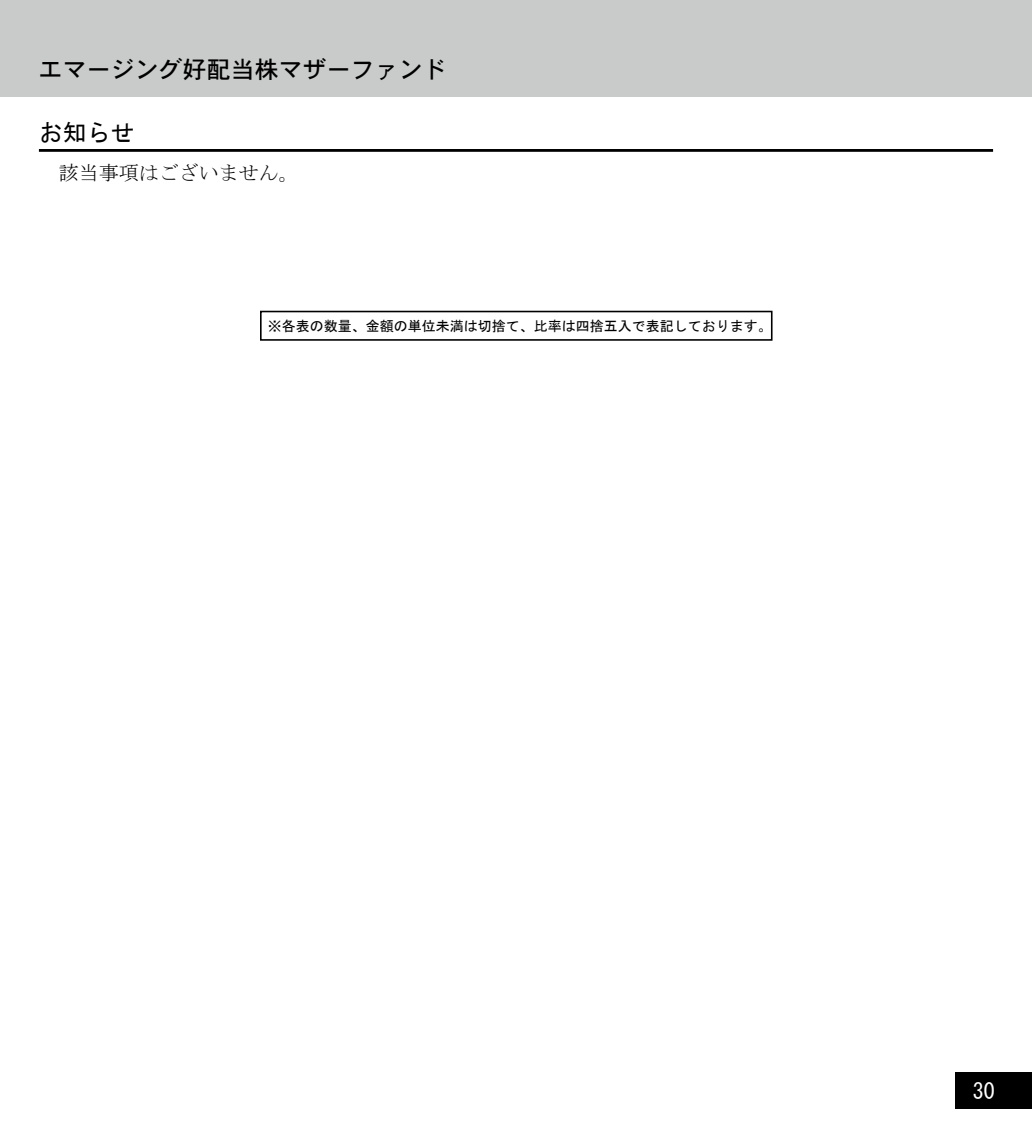
<style>
.page{position:relative;width:1032px;height:1134px;background:#fff}
.page>*{position:absolute;margin:0;border:0;box-sizing:border-box;transform-origin:0 0}
.t1{font:24px "DFHS Gothic W5 WIN RKSJ H";color:#000}
.t2{font:24px "MS Gothic";color:#000}
.t3{font:22px "MS Gothic";color:#fff}
.t4{font:20px "MS Mincho";color:#000}
.t5{font:14px "MS Gothic";color:#000}
</style>
<div class="page">
<div style="left:0;top:0;width:1032px;height:96px;background:#c9caca"></div>
<div style="left:956px;top:1072px;width:76px;height:36px;background:#000"></div>
<div style="left:260px;top:311px;width:512px;height:30px;border:2px solid #000"></div>
<hr style="left:39px;top:149px;width:954px;height:3px;background:#000">
<h1 class="t1" style="left:39px;top:57px;width:409px">エマージング好配当株マザーファンド</h1>
<h1 class="t2" style="left:39px;top:120px;width:97px">お知らせ</h1>
<h3 class="t4" style="left:59px;top:162px;width:242px">該当事項はございません。</h3>
<p class="t5" style="left:268px;top:319px;width:505px">※各表の数量、金額の単位未満は切捨て、比率は四捨五入で表記しております。</p>
<h2 class="t3" style="left:973px;top:1080px;width:23px">30</h2>
</div>
